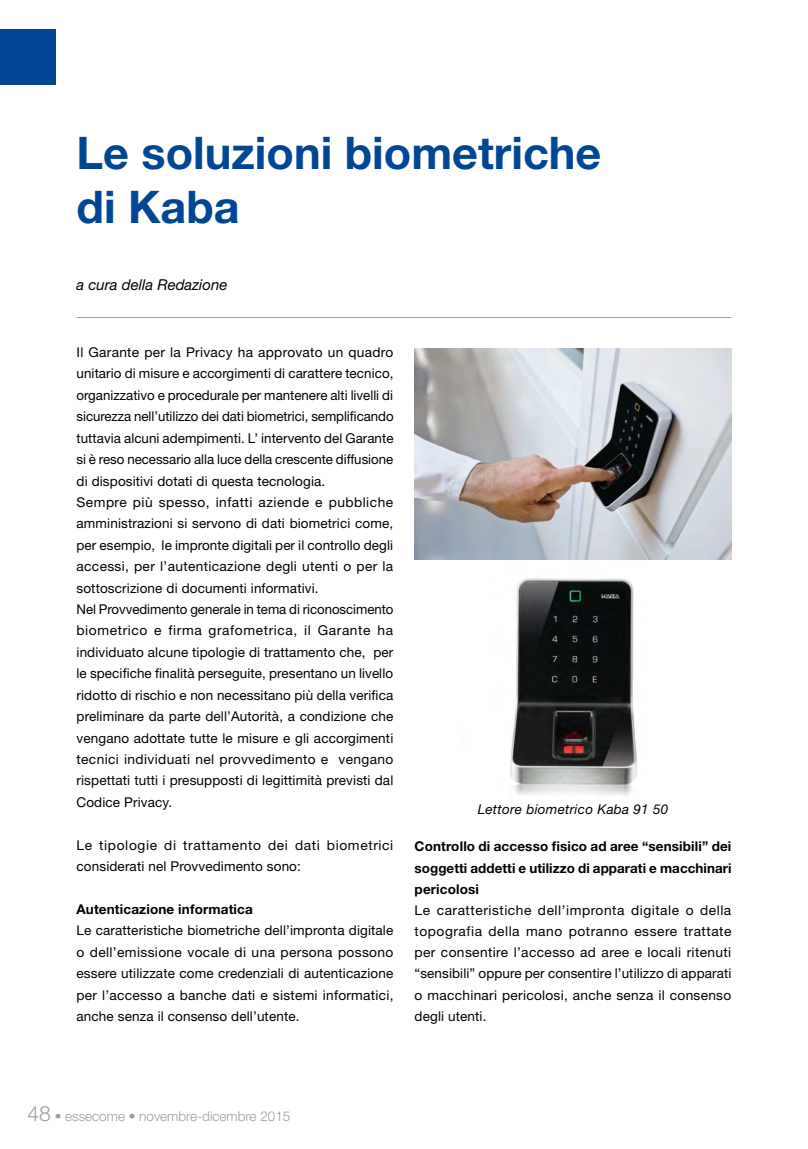
<style>
.page{position:relative;width:808px;height:1149px;background:#fff}
.page>*{position:absolute;margin:0;border:0;box-sizing:border-box;transform-origin:0 0}
.t1{font:700 45px/54px "Helvetica Neue LT Std";color:#014694}
.t2{font:italic 15px "Helvetica Neue LT Std";color:#000}
.t3{font:13.5px/21.5px "Helvetica Neue LT Std";letter-spacing:.01em;color:#000;text-align:justify}
.t4{font:700 13.5px/21.1px "Helvetica Neue LT Std";letter-spacing:.01em;color:#000;text-align:justify}
.t5{font:13.5px/21.5px "Helvetica Neue LT Std";letter-spacing:.045em;color:#000}
.t6{font:300 13.5px "Helvetica Neue LT Std";color:#9d9d9c}
.t7{font:italic 13.5px "Helvetica Neue LT Std";letter-spacing:.02em;color:#000}
.s1{font-size:21px}
</style>
<div class="page">
<div style="left:0;top:30px;width:55px;height:55px;background:#014694"></div>
<hr style="left:77px;top:317px;width:654px;height:1px;background:#9d9d9c">
<img style="left:415px;top:348px;width:316px;height:211px">
<img style="left:510px;top:578px;width:127px;height:218px">
<h1 class="t1" style="left:77px;top:125px;width:526px">Le soluzioni biometriche di Kaba</h1>
<p class="t2" style="left:77px;top:275px;width:152px">a cura della Redazione</p>
<p class="t3" style="left:77px;top:341px;width:319px;text-align:left">Il Garante per la Privacy ha approvato un quadro unitario di misure e accorgimenti di carattere tecnico, organizzativo e procedurale per mantenere alti livelli di sicurezza nell’utilizzo dei dati biometrici, semplificando tuttavia alcuni adempimenti. L’ intervento del Garante si è reso necessario alla luce della crescente diffusione di dispositivi dotati di questa tecnologia.<br>Sempre più spesso, infatti aziende e pubbliche amministrazioni si servono di dati biometrici come, per esempio, le impronte digitali per il controllo degli accessi, per l’autenticazione degli utenti o per la sottoscrizione di documenti informativi.<br>Nel Provvedimento generale in tema di riconoscimento biometrico e firma grafometrica, il Garante ha individuato alcune tipologie di trattamento che, per le specifiche finalità perseguite, presentano un livello ridotto di rischio e non necessitano più della verifica preliminare da parte dell’Autorità, a condizione che vengano adottate tutte le misure e gli accorgimenti tecnici individuati nel provvedimento e vengano rispettati tutti i presupposti di legittimità previsti dal Codice Privacy.</p>
<p class="t5" style="left:77px;top:833px;width:318px">Le tipologie di trattamento dei dati biometrici considerati nel Provvedimento sono:</p>
<p class="t4" style="left:77px;top:897px;width:178px">Autenticazione informatica</p>
<p class="t3" style="left:77px;top:919px;width:318px">Le caratteristiche biometriche dell’impronta digitale o dell’emissione vocale di una persona possono essere utilizzate come credenziali di autenticazione per l’accesso a banche dati e sistemi informatici, anche senza il consenso dell’utente.</p>
<p class="t7" style="left:478px;top:800px;width:192px">Lettore biometrico Kaba 91 50</p>
<p class="t4" style="left:415px;top:835px;width:318px">Controllo di accesso fisico ad aree “sensibili” dei soggetti addetti e utilizzo di apparati e macchinari pericolosi</p>
<p class="t3" style="left:415px;top:899px;width:318px">Le caratteristiche dell’impronta digitale o della topografia della mano potranno essere trattate per consentire l’accesso ad aree e locali ritenuti “sensibili” oppure per consentire l’utilizzo di apparati o macchinari pericolosi, anche senza il consenso degli utenti.</p>
<p class="t6" style="left:28px;top:1107px;width:264px"><span class="s1">48</span> • essecome • novembre-dicembre 2015</p>
</div>
